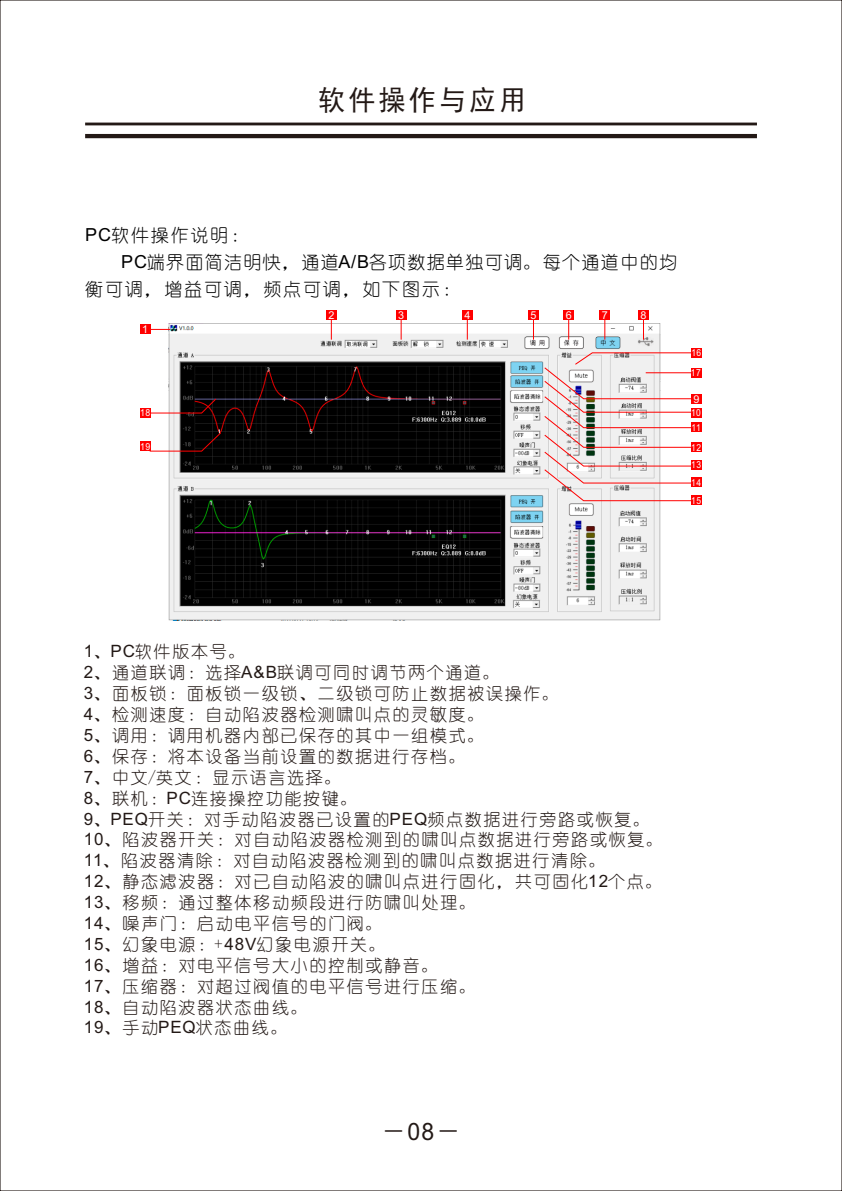
<style>
.page{position:relative;width:842px;height:1191px;background:#fff}
.page>*{position:absolute;margin:0;border:0;box-sizing:border-box;transform-origin:0 0}
.t1{font:28px "Sim Hei";letter-spacing:.115em;color:#231916;scale:.96 1}
.t2{font:24px "Sim Hei";color:#231916;scale:.96 1}
.t3{font:18px "You Yuan";letter-spacing:.075em;color:#000}
.t4{font:18px "You Yuan";letter-spacing:.1em;color:#000}
.t5{font:17px/20.8px "You Yuan";letter-spacing:.1em;color:#231916}
.t6{font:10.8px "Arial";color:#fff}
.t7{font:9.6px/17.6px "Arial";letter-spacing:.055em;color:#fff;scale:.88 1}
.t8{font:9.6px "Arial";letter-spacing:.055em;color:#fff;scale:.91 1}
.s1{font-family:"Arial"}
</style>
<div class="page">
<img style="left:169px;top:323px;width:491px;height:297px">
<svg style="left:151px;top:329px;width:20px;height:1px"></svg>
<div style="left:140px;top:324px;width:11px;height:10px;background:#f00"></div>
<svg style="left:401px;top:320px;width:1px;height:20px"></svg>
<div style="left:396px;top:310px;width:10px;height:10px;background:#f00"></div>
<svg style="left:331px;top:320px;width:1px;height:20px"></svg>
<div style="left:326px;top:310px;width:10px;height:10px;background:#f00"></div>
<svg style="left:467px;top:320px;width:1px;height:20px"></svg>
<div style="left:462px;top:310px;width:10px;height:10px;background:#f00"></div>
<svg style="left:533px;top:320px;width:1px;height:20px"></svg>
<div style="left:528px;top:310px;width:11px;height:10px;background:#f00"></div>
<svg style="left:568px;top:320px;width:1px;height:20px"></svg>
<div style="left:563px;top:310px;width:11px;height:10px;background:#f00"></div>
<svg style="left:604px;top:320px;width:1px;height:20px"></svg>
<div style="left:600px;top:310px;width:10px;height:10px;background:#f00"></div>
<svg style="left:643px;top:320px;width:1px;height:20px"></svg>
<div style="left:638px;top:310px;width:11px;height:10px;background:#f00"></div>
<div style="left:691px;top:394px;width:11px;height:10px;background:#f00"></div>
<div style="left:691px;top:408px;width:11px;height:10px;background:#f00"></div>
<div style="left:691px;top:422px;width:11px;height:10px;background:#f00"></div>
<div style="left:691px;top:442px;width:11px;height:10px;background:#f00"></div>
<div style="left:691px;top:460px;width:11px;height:10px;background:#f00"></div>
<div style="left:691px;top:477px;width:11px;height:10px;background:#f00"></div>
<div style="left:691px;top:495px;width:11px;height:10px;background:#f00"></div>
<div style="left:691px;top:348px;width:11px;height:10px;background:#f00"></div>
<div style="left:691px;top:368px;width:10px;height:10px;background:#f00"></div>
<svg style="left:149px;top:432px;width:72px;height:20px"></svg>
<div style="left:140px;top:408px;width:11px;height:10px;background:#f00"></div>
<div style="left:140px;top:441px;width:11px;height:10px;background:#f00"></div>
<svg style="left:544px;top:352px;width:147px;height:149px"></svg>
<svg style="left:151px;top:398px;width:66px;height:15px"></svg>
<hr style="left:85px;top:134px;width:672px;height:4px;background:#231916">
<hr style="left:85px;top:123px;width:672px;height:2px;background:#231916">
<h1 class="t1" style="left:318px;top:86px;width:218px">软件操作与应用</h1>
<p class="t3" style="left:85px;top:226px;width:164px"><span class="s1">PC</span>软件操作说明：</p>
<p class="t3" style="left:121px;top:253px;width:557px"><span class="s1">PC</span>端界面简洁明快，通道<span class="s1">A/B</span>各项数据单独可调。每个通道中的均</p>
<p class="t4" style="left:85px;top:279px;width:376px">衡可调，增益可调，频点可调，如下图示：</p>
<p class="t6" style="left:142px;top:325px;width:8px">1</p>
<p class="t8" style="left:140px;top:409px;width:13px">18</p>
<p class="t8" style="left:140px;top:442px;width:13px">19</p>
<p class="t6" style="left:328px;top:311px;width:8px">2</p>
<p class="t6" style="left:398px;top:311px;width:8px">3</p>
<p class="t6" style="left:464px;top:311px;width:8px">4</p>
<p class="t6" style="left:531px;top:311px;width:8px">5</p>
<p class="t6" style="left:566px;top:311px;width:8px">6</p>
<p class="t6" style="left:602px;top:311px;width:8px">7</p>
<p class="t6" style="left:641px;top:311px;width:8px">8</p>
<p class="t7" style="left:691px;top:344px;width:13px;line-height:20px">16<br>17</p>
<p class="t6" style="left:693px;top:395px;width:8px">9</p>
<p class="t7" style="left:691px;top:407px;width:13px;line-height:14.4px">10<br>11</p>
<p class="t7" style="left:691px;top:439px;width:13px;text-align:justify">12<br>13<br>14<br>15</p>
<p class="t5" style="left:84px;top:641px;width:581px"><span class="s1">1</span>、<span class="s1">PC</span>软件版本号。<br><span class="s1">2</span>、通道联调：选择<span class="s1">A&amp;B</span>联调可同时调节两个通道。<br><span class="s1">3</span>、面板锁：面板锁一级锁、二级锁可防止数据被误操作。<br><span class="s1">4</span>、检测速度：自动陷波器检测啸叫点的灵敏度。<br><span class="s1">5</span>、调用：调用机器内部已保存的其中一组模式。<br><span class="s1">6</span>、保存：将本设备当前设置的数据进行存档。<br><span class="s1">7</span>、中文/英文：显示语言选择。<br><span class="s1">8</span>、联机：<span class="s1">PC</span>连接操控功能按键。<br><span class="s1">9</span>、<span class="s1">PEQ</span>开关：对手动陷波器已设置的<span class="s1">PEQ</span>频点数据进行旁路或恢复。<br><span class="s1">10</span>、陷波器开关：对自动陷波器检测到的啸叫点数据进行旁路或恢复。<br><span class="s1">11</span>、陷波器清除：对自动陷波器检测到的啸叫点数据进行清除。<br><span class="s1">12</span>、静态滤波器：对已自动陷波的啸叫点进行固化，共可固化<span class="s1">12</span>个点。<br><span class="s1">13</span>、移频：通过整体移动频段进行防啸叫处理。<br><span class="s1">14</span>、噪声门：启动电平信号的门阀。<br><span class="s1">15</span>、幻象电源：+<span class="s1">48V</span>幻象电源开关。<br><span class="s1">16</span>、增益：对电平信号大小的控制或静音。<br><span class="s1">17</span>、压缩器：对超过阀值的电平信号进行压缩。<br><span class="s1">18</span>、自动陷波器状态曲线。<br><span class="s1">19</span>、手动<span class="s1">PEQ</span>状态曲线。</p>
<h2 class="t2" style="left:382px;top:1119px;width:82px">－<span class="s1">08</span>－</h2>
</div>
